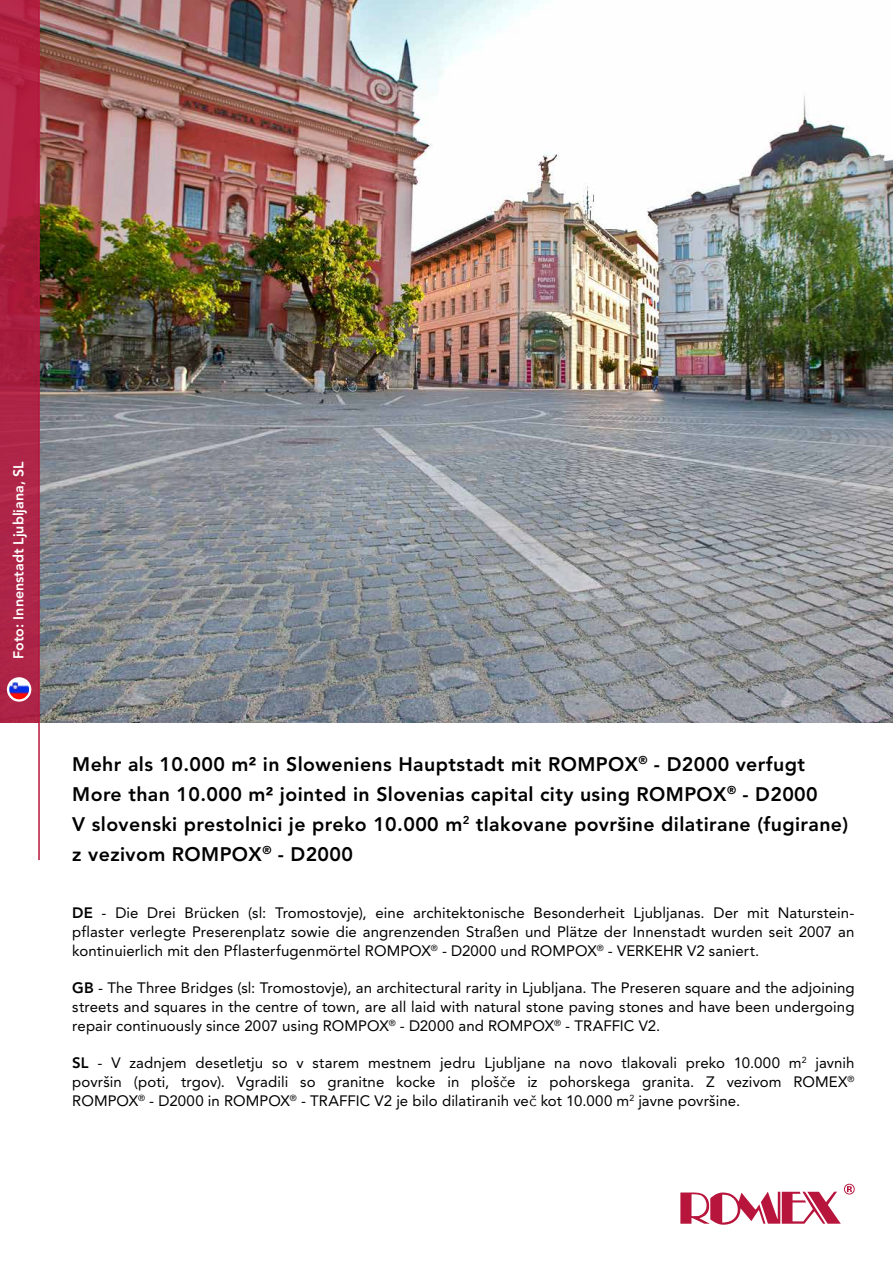
<style>
.page{position:relative;width:893px;height:1263px;background:#fff}
.page>*{position:absolute;margin:0;border:0;box-sizing:border-box;transform-origin:0 0}
.t1{font:800 19.5px/30px "Avenir LT";letter-spacing:.02em;color:#000}
.t2{font:15px/18.8px "Avenir LT";letter-spacing:.005em;color:#000;text-align:justify}
.t3{font:800 14.25px "Avenir LT";color:#fff}
.s1{font-weight:800}
.s2{font-family:"Avenir Next"}
</style>
<div class="page">
<svg style="left:680px;top:1184px;width:175px;height:41px"></svg>
<img style="left:40px;top:0;width:853px;height:723px">
<hr style="left:38px;top:0;width:2px;height:860px;background:#b8153d">
<svg style="left:0;top:0;width:38px;height:723px;background:#ad2143"></svg>
<svg style="left:7px;top:677px;width:24px;height:25px"></svg>
<img style="left:9px;top:679px;width:20px;height:20px;border-radius:10px">
<p class="t3" style="left:10px;top:659px;width:199px;rotate:-90deg">Foto: Innenstadt Ljubljana, SL</p>
<p class="t1" style="left:72px;top:749px;width:777px">Mehr als 10.000 m² in Sloweniens Hauptstadt mit ROMPOX<sup>®</sup> - D2000 verfugt More than 10.000 m² jointed in Slovenias capital city using ROMPOX<sup>®</sup> - D2000<br>V slovenski prestolnici je preko 10.000 m<sup>2</sup> tlakovane površine dilatirane (fugirane) z vezivom ROMPOX<sup>®</sup> - D2000</p>
<p class="t2" style="left:72px;top:904px;width:784px"><span class="s1">DE</span> - Die Drei Brücken (sl: Tromostovje), eine architektonische Besonderheit Ljubljanas. Der mit Naturstein&shy;pflaster verlegte Preserenplatz sowie die angrenzenden Straßen und Plätze der Innenstadt wurden seit 2007 an kontinuierlich mit den Pflasterfugenmörtel ROMPOX<sup>®</sup> - D2000 und ROMPOX<sup>®</sup> - VERKEHR V2 saniert.</p>
<p class="t2" style="left:72px;top:979px;width:784px"><span class="s1">GB</span> - The Three Bridges (sl: Tromostovje), an architectural rarity in Ljubljana. The Preseren square and the adjoining streets and squares in the centre of town, are all laid with natural stone paving stones and have been undergoing repair continuously since 2007 using ROMPOX<sup>®</sup> - D2000 and ROMPOX<sup>®</sup> - TRAFFIC V2.</p>
<p class="t2" style="left:72px;top:1054px;width:784px"><span class="s1">SL</span> - V zadnjem desetletju so v starem mestnem jedru Ljubljane na novo tlakovali preko 10.000 m<sup>2</sup> javnih površin (poti, trgov). Vgradili so granitne kocke in ploš<span class="s2">č</span>e iz pohorskega granita. Z vezivom ROMEX<sup>® </sup>ROMPOX<sup>®</sup> - D2000 in ROMPOX<sup>®</sup> - TRAFFIC V2 je bilo dilatiranih ve<span class="s2">č</span> kot 10.000 m<sup>2</sup> javne površine.</p>
</div>
